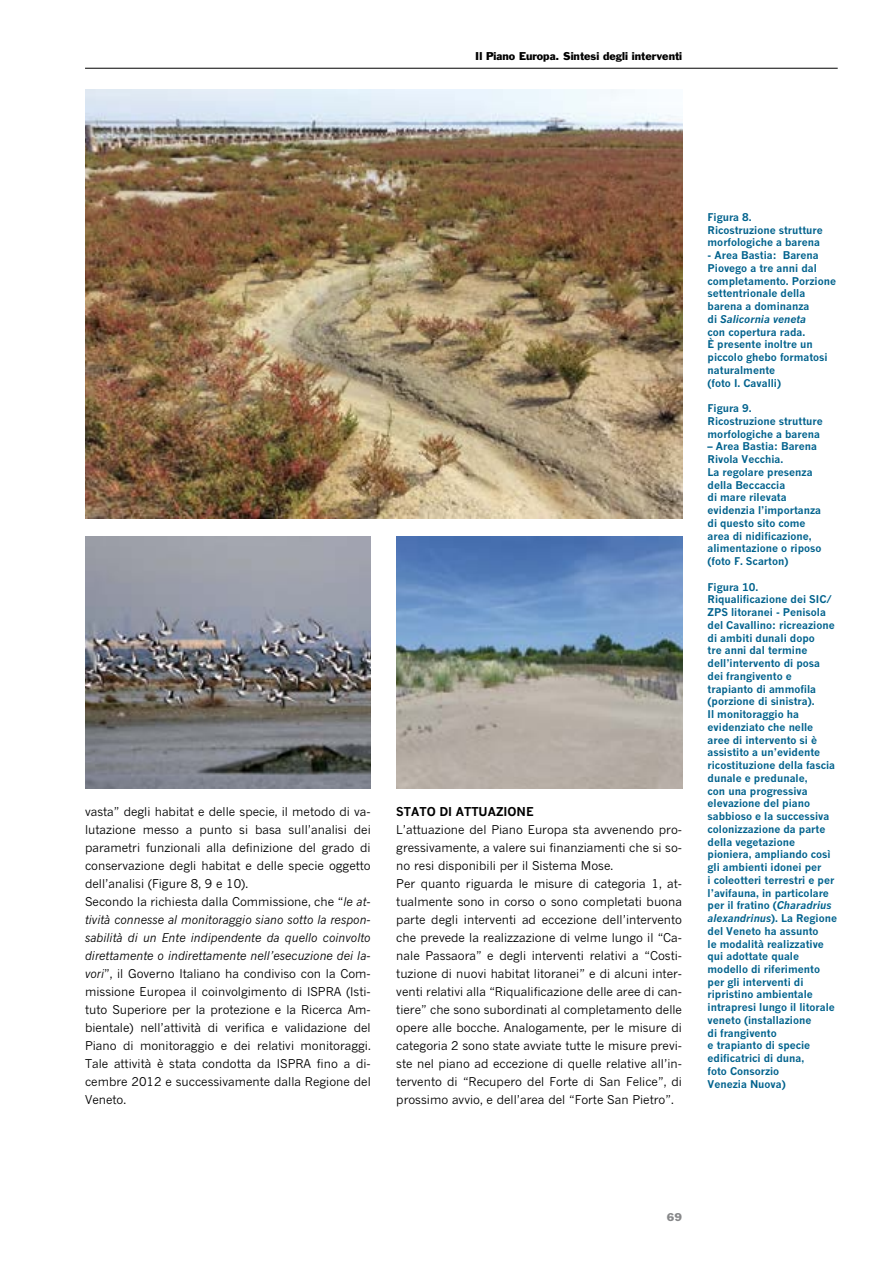
<style>
.page{position:relative;width:893px;height:1263px;background:#fff}
.page>*{position:absolute;margin:0;border:0;box-sizing:border-box;transform-origin:0 0}
.t1{font:12px/18px "News Gothic";color:#000}
.t2{font:700 12px "News Gothic";color:#000}
.t3{font:700 10.5px/12.8px "News Gothic";color:#00628d}
.t4{font:10.5px "Franklin Gothic";color:#000}
.t5{font:10.5px "Franklin Gothic";color:#87888a}
.s1{font-style:italic}
</style>
<div class="page">
<img style="left:85px;top:89px;width:597px;height:430px">
<img style="left:85px;top:537px;width:286px;height:252px">
<img style="left:396px;top:537px;width:286px;height:252px">
<hr style="left:85px;top:68px;width:753px;height:1px;background:#000">
<p class="t4" style="left:475px;top:49px;width:208px">I l Piano Europa. Sintesi degli interventi</p>
<p class="t1" style="left:85px;top:802px;width:287px">vasta” degli habitat e delle specie, il metodo di va&shy;lutazione messo a punto si basa sull’analisi dei parametri funzionali alla definizione del grado di conservazione degli habitat e delle specie oggetto dell’analisi (Figure 8, 9 e 10).<br>Secondo la richiesta dalla Commissione, che “<span class="s1">le at&shy;tività connesse al monitoraggio siano sotto la respon&shy;sabilità di un Ente indipendente da quello coinvolto direttamente o indirettamente nell’esecuzione dei la&shy;vori</span>”, il Governo Italiano ha condiviso con la Com&shy;missione Europea il coinvolgimento di ISPRA (Isti&shy;tuto Superiore per la protezione e la Ricerca Am&shy;bientale) nell’attività di verifica e validazione del Piano di monitoraggio e dei relativi monitoraggi.<br>Tale attività è stata condotta da ISPRA fino a di&shy;cembre 2012 e successivamente dalla Regione del Veneto.</p>
<p class="t2" style="left:396px;top:804px;width:139px">Stato di attuazione</p>
<p class="t1" style="left:396px;top:820px;width:287px">L’attuazione del Piano Europa sta avvenendo pro&shy;gressivamente, a valere sui finanziamenti che si so&shy;no resi disponibili per il Sistema Mose.<br>Per quanto riguarda le misure di categoria 1, at&shy;tualmente sono in corso o sono completati buona parte degli interventi ad eccezione dell’intervento che prevede la realizzazione di velme lungo il “Ca&shy;nale Passaora” e degli interventi relativi a “Costi&shy;tuzione di nuovi habitat litoranei” e di alcuni inter&shy;venti relativi alla “Riqualificazione delle aree di can&shy;tiere” che sono subordinati al completamento delle opere alle bocche. Analogamente, per le misure di categoria 2 sono state avviate tutte le misure previ&shy;ste nel piano ad eccezione di quelle relative all’in&shy;tervento di “Recupero del Forte di San Felice”, di prossimo avvio, e dell’area del “Forte San Pietro”.</p>
<p class="t3" style="left:708px;top:210px;width:117px">Figura 8.<br>Ricostruzione strutture morfologiche a barena</p>
<p class="t3" style="left:708px;top:249px;width:130px">- Area Bastia: Barena<br>Piovego a tre anni dal completamento. Porzione settentrionale della barena a dominanza<br>di <span class="s1">Salicornia veneta<br></span>con copertura rada.<br>è presente inoltre un piccolo ghebo formatosi naturalmente<br>(foto I . Cavalli)</p>
<p class="t3" style="left:708px;top:402px;width:117px">Figura 9.<br>Ricostruzione strutture morfologiche a barena</p>
<p class="t3" style="left:708px;top:440px;width:115px">– Area Bastia: Barena<br>Rivola Vecchia.<br>La regolare presenza della Beccaccia<br>di mare rilevata evidenzia l’importanza di questo sito come area di nidificazione, alimentazione o riposo (foto F. Scarton)</p>
<p class="t3" style="left:708px;top:580px;width:131px">Figura 10.<br>Riqualificazione dei SIC/<br>ZPS litoranei - Penisola del Cavallino: ricreazione di ambiti dunali dopo<br>tre anni dal termine dell’intervento di posa dei frangivento e trapianto di ammofila (porzione di sinistra).<br>I l monitoraggio ha evidenziato che nelle aree di intervento si è assistito a un’evidente ricostituzione della fascia dunale e predunale,<br>con una progressiva elevazione del piano sabbioso e la successiva colonizzazione da parte della vegetazione pioniera, ampliando così gli ambienti idonei per<br>i coleotteri terrestri e per l’avifauna, in particolare per il fratino (<span class="s1">Charadrius alexandrinus</span>). La Regione del Veneto ha assunto<br>le modalità realizzative qui adottate quale modello di riferimento per gli interventi di ripristino ambientale intrapresi lungo il litorale veneto (installazione<br>di frangivento<br>e trapianto di specie edificatrici di duna,<br>foto Consorzio<br>Venezia N uova)</p>
<p class="t5" style="left:667px;top:1210px;width:17px">69</p>
</div>
